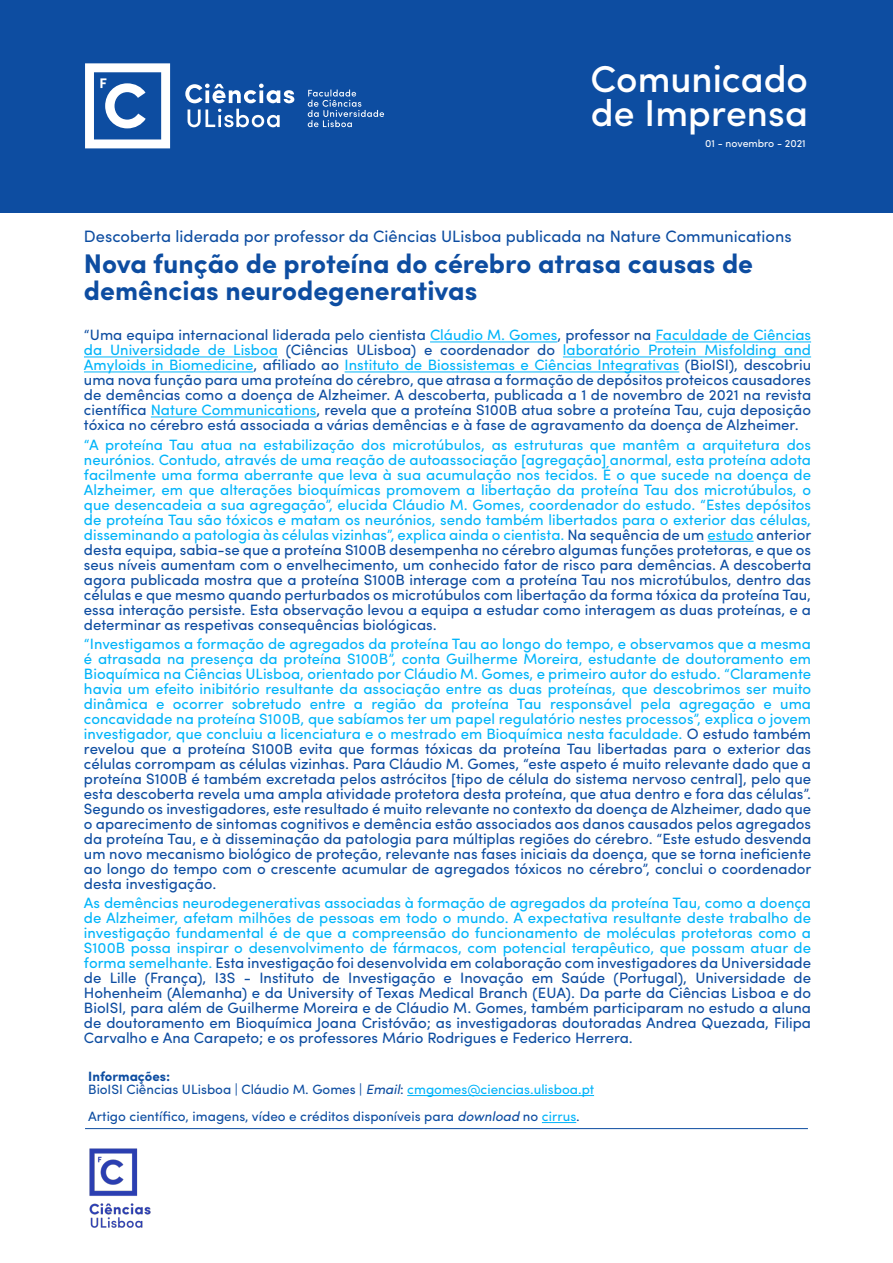
<style>
.page{position:relative;width:893px;height:1263px;background:#fff}
.page>*{position:absolute;margin:0;border:0;box-sizing:border-box;transform-origin:0 0}
.t1{font:500 37.5px "Sofia Pro";color:#fff}
.t2{font:700 27px/27px "Sofia Pro";color:#0d4da1}
.t3{font:16.5px "Sofia Pro";color:#0d4da1}
.t4{font:15px/15px "Sofia Pro";color:#0d4da1;text-align:justify}
.t5{font:15px/15px "Sofia Pro";color:#00b4fa;text-align:justify}
.t6{font:13.5px "Sofia Pro";color:#0d4da1}
.t7{font:700 13.5px "Sofia Pro";color:#0d4da1}
.t8{font:10.5px "Sofia Pro";color:#fff}
.s1{color:#00b4fa}
.s2{color:#0d4da1}
.s3{font-style:italic}
</style>
<div class="page">
<div style="left:0;top:0;width:893px;height:212px;background:#0d4da1"></div>
<svg style="left:308px;top:90px;width:76px;height:37px"></svg>
<svg style="left:188px;top:109px;width:92px;height:18px"></svg>
<svg style="left:185px;top:84px;width:109px;height:19px"></svg>
<svg style="left:85px;top:63px;width:85px;height:85px"></svg>
<hr style="left:85px;top:1128px;width:723px;height:1px;background:#0d4da1">
<hr style="left:407px;top:1095px;width:187px;height:1px;background:#00b4fa">
<hr style="left:542px;top:1122px;width:34px;height:1px;background:#00b4fa">
<hr style="left:430px;top:342px;width:127px;height:1px;background:#00b4fa">
<hr style="left:655px;top:342px;width:156px;height:1px;background:#00b4fa">
<hr style="left:84px;top:357px;width:194px;height:1px;background:#00b4fa">
<hr style="left:563px;top:357px;width:248px;height:1px;background:#00b4fa">
<hr style="left:84px;top:372px;width:169px;height:1px;background:#00b4fa">
<hr style="left:345px;top:372px;width:334px;height:1px;background:#00b4fa">
<hr style="left:151px;top:417px;width:165px;height:1px;background:#00b4fa">
<hr style="left:707px;top:541px;width:47px;height:1px;background:#00b4fa">
<img style="left:89px;top:1148px;width:62px;height:80px">
<p class="t1" style="left:591px;top:51px;width:219px">Comunicado</p>
<p class="t1" style="left:591px;top:85px;width:219px">de Imprensa</p>
<p class="t8" style="left:705px;top:136px;width:102px">01 - novembro - 2021</p>
<p class="t3" style="left:84px;top:224px;width:709px">Descoberta liderada por professor da Ciências ULisboa publicada na Nature Communications</p>
<p class="t2" style="left:84px;top:249px;width:671px">Nova função de proteína do cérebro atrasa causas de demências neurodegenerativas</p>
<p class="t4" style="left:84px;top:327px;width:729px">“Uma equipa internacional liderada pelo cientista <span class="s1">Cláudio M. Gomes</span>, professor na <span class="s1">Faculdade de Ciências da Universidade de Lisboa</span> (Ciências ULisboa) e coordenador do <span class="s1">laboratório Protein Misfolding and Amyloids in Biomedicine</span>, afiliado ao <span class="s1">Instituto de Biossistemas e Ciências Integrativas</span> (BioISI), descobriu uma nova função para uma proteína do cérebro, que atrasa a formação de depósitos proteicos causadores de demências como a doença de Alzheimer. A descoberta, publicada a 1 de novembro de 2021 na revista científica <span class="s1">Nature Communications</span>, revela que a proteína S100B atua sobre a proteína Tau, cuja deposição tóxica no cérebro está associada a várias demências e à fase de agravamento da doença de Alzheimer.</p>
<p class="t5" style="left:84px;top:436px;width:729px">“A proteína Tau atua na estabilização dos microtúbulos, as estruturas que mantêm a arquitetura dos neurónios. Contudo, através de uma reação de autoassociação [agregação] anormal, esta proteína adota facilmente uma forma aberrante que leva à sua acumulação nos tecidos. É o que sucede na doença de Alzheimer, em que alterações bioquímicas promovem a libertação da proteína Tau dos microtúbulos, o que desencadeia a sua agregação”, elucida Cláudio M. Gomes, coordenador do estudo. “Estes depósitos de proteína Tau são tóxicos e matam os neurónios, sendo também libertados para o exterior das células, disseminando a patologia às células vizinhas”, explica ainda o cientista. <span class="s2">Na sequência de um</span> estudo <span class="s2">anterior desta equipa, sabia-se que a proteína S100B desempenha no cérebro algumas funções protetoras, e que os seus níveis aumentam com o envelhecimento, um conhecido fator de risco para demências. A descoberta agora publicada mostra que a proteína S100B interage com a proteína Tau nos microtúbulos, dentro das células e que mesmo quando perturbados os microtúbulos com libertação da forma tóxica da proteína Tau, essa interação persiste. Esta observação levou a equipa a estudar como interagem as duas proteínas, e a determinar as respetivas consequências biológicas.</span></p>
<p class="t4" style="left:84px;top:635px;width:729px"><span class="s1">“Investigamos a formação de agregados da proteína Tau ao longo do tempo, e observamos que a mesma é atrasada na presença da proteína S100B”, conta Guilherme Moreira, estudante de doutoramento em Bioquímica na Ciências ULisboa, orientado por Cláudio M. Gomes, e primeiro autor do estudo. “Claramente havia um efeito inibitório resultante da associação entre as duas proteínas, que descobrimos ser muito dinâmica e ocorrer sobretudo entre a região da proteína Tau responsável pela agregação e uma concavidade na proteína S100B, que sabíamos ter um papel regulatório nestes processos”, explica o jovem investigador, que concluiu a licenciatura e o mestrado em Bioquímica nesta faculdade.</span> O estudo também revelou que a proteína S100B evita que formas tóxicas da proteína Tau libertadas para o exterior das células corrompam as células vizinhas. Para Cláudio M. Gomes, “este aspeto é muito relevante dado que a proteína S100B é também excretada pelos astrócitos [tipo de célula do sistema nervoso central], pelo que esta descoberta revela uma ampla atividade protetora desta proteína, que atua dentro e fora das células”.<br>Segundo os investigadores, este resultado é muito relevante no contexto da doença de Alzheimer, dado que o aparecimento de sintomas cognitivos e demência estão associados aos danos causados pelos agregados da proteína Tau, e à disseminação da patologia para múltiplas regiões do cérebro. “Este estudo desvenda um novo mecanismo biológico de proteção, relevante nas fases iniciais da doença, que se torna ineficiente ao longo do tempo com o crescente acumular de agregados tóxicos no cérebro”, conclui o coordenador desta investigação.</p>
<p class="t4" style="left:84px;top:894px;width:729px"><span class="s1">As demências neurodegenerativas associadas à formação de agregados da proteína Tau, como a doença de Alzheimer, afetam milhões de pessoas em todo o mundo. A expectativa resultante deste trabalho de investigação fundamental é de que a compreensão do funcionamento de moléculas protetoras como a S100B possa inspirar o desenvolvimento de fármacos, com potencial terapêutico, que possam atuar de forma semelhante.</span> Esta investigação foi desenvolvida em colaboração com investigadores da Universidade de Lille (França), I3S - Instituto de Investigação e Inovação em Saúde (Portugal), Universidade de Hohenheim (Alemanha) e da University of Texas Medical Branch (EUA). Da parte da Ciências Lisboa e do BioISI, para além de Guilherme Moreira e de Cláudio M. Gomes, também participaram no estudo a aluna de doutoramento em Bioquímica Joana Cristóvão; as investigadoras doutoradas Andrea Quezada, Filipa Carvalho e Ana Carapeto; e os professores Mário Rodrigues e Federico Herrera.</p>
<p class="t7" style="left:88px;top:1066px;width:84px">Informações:</p>
<p class="t6" style="left:88px;top:1079px;width:508px">BioISI Ciências ULisboa | Cláudio M. Gomes | <span class="s3">Email</span>: <span class="s1">cmgomes@ciencias.ulisboa.pt</span></p>
<p class="t6" style="left:88px;top:1106px;width:493px">Artigo científico, imagens, vídeo e créditos disponíveis para <span class="s3">download</span> no <span class="s1">cirrus</span>.</p>
</div>
